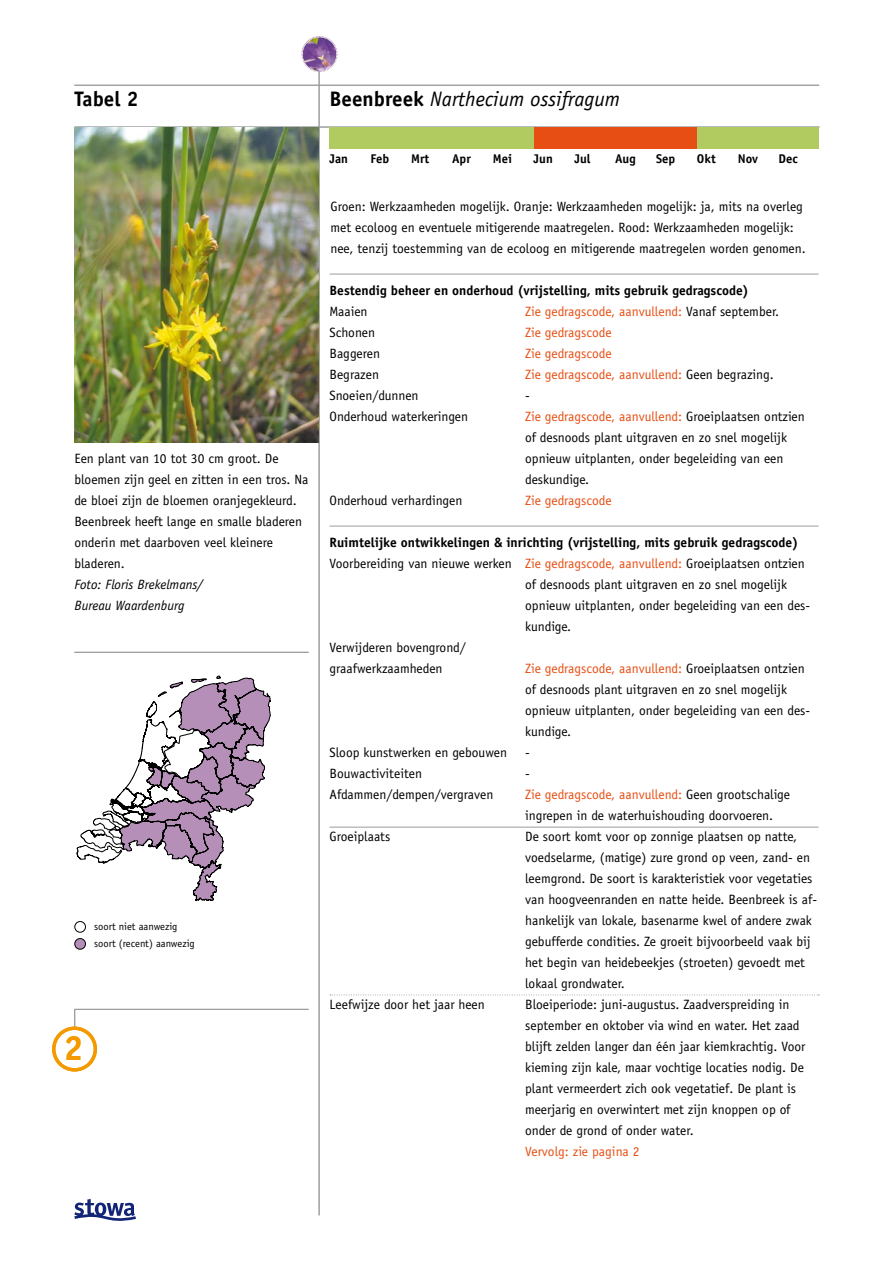
<style>
.page{position:relative;width:893px;height:1263px;background:#fff}
.page>*{position:absolute;margin:0;border:0;box-sizing:border-box;transform-origin:0 0}
.t1{font:700 34.8px "Officina Sans";color:#f49a00}
.t2{font:italic 21px "Officina Sans";color:#000}
.t3{font:700 21px "Officina Sans";color:#000}
.t4{font:13.5px/21px "Officina Sans";color:#000}
.t5{font:13.5px "Officina Sans";color:#e74e13}
.t6{font:700 13.5px "Officina Sans";color:#000}
.t7{font:italic 13.5px/21px "Officina Sans";color:#000}
.t8{font:700 12.6px "Officina Sans";color:#000}
.t9{font:10.5px/17px "Officina Sans";color:#000}
.s1{font-weight:700;font-style:normal}
.s2{color:#000}
.s3{color:#e74e13}
</style>
<div class="page">
<div style="left:301px;top:36px;width:37px;height:36px;border:2px dashed #b58fb8;border-radius:50%"></div>
<svg style="left:74px;top:1009px;width:1px;height:17px"></svg>
<hr style="left:75px;top:1009px;width:234px;height:1px;background:#9c9d9f">
<hr style="left:74px;top:85px;width:745px;height:1px;background:#9c9d9f">
<hr style="left:319px;top:70px;width:1px;height:1145px;background:#9c9d9f">
<hr style="left:74px;top:127px;width:745px;height:1px;background:#9c9d9f">
<hr style="left:74px;top:652px;width:235px;height:1px;background:#9c9d9f">
<div style="left:52px;top:1026px;width:45px;height:45px;border:3px solid #f49a00;border-radius:50%"></div>
<img style="left:303px;top:38px;width:33px;height:33px;border-radius:50%">
<div style="left:74px;top:921px;width:12px;height:11px;border:1px solid #000;border-radius:50%"></div>
<div style="left:75px;top:938px;width:10px;height:11px;background:#b58fb8;border-radius:50%"></div>
<div style="left:74px;top:938px;width:12px;height:11px;border:1px solid #000;border-radius:50%"></div>
<div style="left:330px;top:127px;width:489px;height:21px;background:#b2cb61"></div>
<hr style="left:330px;top:274px;width:489px;height:1px;background:#9c9d9f">
<hr style="left:330px;top:526px;width:489px;height:1px;background:#9c9d9f">
<hr style="left:330px;top:827px;width:489px;height:1px;background:#9c9d9f">
<svg style="left:330px;top:994px;width:489px;height:1px"></svg>
<svg style="left:77px;top:676px;width:194px;height:225px"></svg>
<div style="left:534px;top:127px;width:40px;height:21px;background:#e74e13"></div>
<div style="left:574px;top:127px;width:41px;height:21px;background:#e74e13"></div>
<div style="left:615px;top:127px;width:41px;height:21px;background:#e74e13"></div>
<div style="left:656px;top:127px;width:41px;height:21px;background:#e74e13"></div>
<svg style="left:74px;top:1199px;width:62px;height:22px"></svg>
<img style="left:74px;top:127px;width:245px;height:315px">
<h2 class="t3" style="left:74px;top:86px;width:66px">Tabel 2</h2>
<p class="t4" style="left:74px;top:448px;width:235px">Een plant van 10 tot 30 cm groot. De bloemen zijn geel en zitten in een tros. Na de bloei zijn de bloemen oranjegekleurd.<br>Beenbreek heeft lange en smalle bladeren onderin met daarboven veel kleinere bladeren.</p>
<p class="t7" style="left:74px;top:574px;width:131px">Foto: Floris Brekelmans/<br>Bureau Waardenburg</p>
<p class="t9" style="left:94px;top:918px;width:102px">soort niet aanwezig soort (recent) aanwezig</p>
<h1 class="t1" style="left:64px;top:1027px;width:21px">2</h1>
<h2 class="t2" style="left:330px;top:87px;width:292px"><span class="s1">Beenbreek</span> Narthecium ossifragum</h2>
<p class="t8" style="left:330px;top:151px;width:20px">Jan</p>
<p class="t8" style="left:370px;top:151px;width:20px">Feb</p>
<p class="t8" style="left:411px;top:151px;width:20px">Mrt</p>
<p class="t8" style="left:452px;top:151px;width:20px">Apr</p>
<p class="t8" style="left:493px;top:151px;width:21px">Mei</p>
<p class="t8" style="left:534px;top:151px;width:21px">Jun</p>
<p class="t8" style="left:574px;top:151px;width:18px">Jul</p>
<p class="t8" style="left:615px;top:151px;width:22px">Aug</p>
<p class="t8" style="left:656px;top:151px;width:21px">Sep</p>
<p class="t8" style="left:697px;top:151px;width:20px">Okt</p>
<p class="t8" style="left:738px;top:151px;width:22px">Nov</p>
<p class="t8" style="left:778px;top:151px;width:21px">Dec</p>
<p class="t4" style="left:331px;top:196px;width:477px">Groen: Werkzaamheden mogelijk. Oranje: Werkzaamheden mogelijk: ja, mits na overleg met ecoloog en eventuele mitigerende maatregelen. Rood: Werkzaamheden mogelijk: nee, tenzij toestemming van de ecoloog en mitigerende maatregelen worden genomen.</p>
<p class="t6" style="left:330px;top:282px;width:421px">Bestendig beheer en onderhoud (vrijstelling, mits gebruik gedragscode)</p>
<p class="t4" style="left:330px;top:301px;width:40px">Maaien</p>
<p class="t5" style="left:525px;top:304px;width:256px">Zie gedragscode, aanvullend: <span class="s2">Vanaf september.</span></p>
<p class="t4" style="left:330px;top:322px;width:47px">Schonen</p>
<p class="t5" style="left:525px;top:325px;width:88px">Zie gedragscode</p>
<p class="t4" style="left:330px;top:343px;width:52px">Baggeren</p>
<p class="t5" style="left:525px;top:346px;width:88px">Zie gedragscode</p>
<p class="t4" style="left:330px;top:364px;width:51px">Begrazen</p>
<p class="t5" style="left:525px;top:367px;width:250px">Zie gedragscode, aanvullend: <span class="s2">Geen begrazing.</span></p>
<p class="t4" style="left:330px;top:385px;width:91px">Snoeien/dunnen</p>
<p class="t4" style="left:525px;top:385px;width:6px">-</p>
<p class="t4" style="left:330px;top:406px;width:140px">Onderhoud waterkeringen</p>
<p class="t4" style="left:525px;top:406px;width:281px"><span class="s3">Zie gedragscode, aanvullend:</span> Groeiplaatsen ontzien of desnoods plant uitgraven en zo snel mogelijk opnieuw uitplanten, onder begeleiding van een deskundige.</p>
<p class="t4" style="left:330px;top:490px;width:134px">Onderhoud verhardingen</p>
<p class="t5" style="left:525px;top:493px;width:88px">Zie gedragscode</p>
<p class="t6" style="left:330px;top:534px;width:470px">Ruimtelijke ontwikkelingen &amp; inrichting (vrijstelling, mits gebruik gedragscode)</p>
<p class="t4" style="left:330px;top:553px;width:477px">Voorbereiding van nieuwe werken <span class="s3">Zie gedragscode, aanvullend:</span> Groeiplaatsen ontzien</p>
<p class="t4" style="left:525px;top:574px;width:263px">of desnoods plant uitgraven en zo snel mogelijk</p>
<p class="t4" style="left:525px;top:595px;width:287px">opnieuw uitplanten, onder begeleiding van een des-</p>
<p class="t4" style="left:525px;top:616px;width:48px">kundige.</p>
<p class="t4" style="left:330px;top:637px;width:138px">Verwijderen bovengrond/</p>
<p class="t4" style="left:330px;top:658px;width:115px">graafwerkzaamheden</p>
<p class="t4" style="left:525px;top:658px;width:287px"><span class="s3">Zie gedragscode, aanvullend:</span> Groeiplaatsen ontzien of desnoods plant uitgraven en zo snel mogelijk opnieuw uitplanten, onder begeleiding van een des&shy;kundige.</p>
<p class="t4" style="left:330px;top:742px;width:179px">Sloop kunstwerken en gebouwen</p>
<p class="t4" style="left:525px;top:742px;width:6px">-</p>
<p class="t4" style="left:330px;top:763px;width:94px">Bouwactiviteiten</p>
<p class="t4" style="left:525px;top:763px;width:6px">-</p>
<p class="t4" style="left:330px;top:784px;width:165px">Afdammen/dempen/vergraven</p>
<p class="t4" style="left:525px;top:784px;width:266px"><span class="s3">Zie gedragscode, aanvullend:</span> Geen grootschalige ingrepen in de waterhuishouding doorvoeren.</p>
<p class="t4" style="left:330px;top:826px;width:62px">Groeiplaats</p>
<p class="t4" style="left:525px;top:826px;width:293px">De soort komt voor op zonnige plaatsen op natte, voedselarme, (matige) zure grond op veen, zand- en leemgrond. De soort is karakteristiek voor vegetaties van hoogveenranden en natte heide. Beenbreek is af&shy;hankelijk van lokale, basenarme kwel of andere zwak gebufferde condities. Ze groeit bijvoorbeeld vaak bij het begin van heidebeekjes (stroeten) gevoedt met lokaal grondwater.</p>
<p class="t4" style="left:330px;top:994px;width:157px">Leefwijze door het jaar heen</p>
<p class="t4" style="left:525px;top:994px;width:282px">Bloeiperiode: juni-augustus. Zaadverspreiding in september en oktober via wind en water. Het zaad blijft zelden langer dan één jaar kiemkrachtig. Voor kieming zijn kale, maar vochtige locaties nodig. De plant vermeerdert zich ook vegetatief. De plant is meerjarig en overwintert met zijn knoppen op of onder de grond of onder water.</p>
<p class="t5" style="left:525px;top:1144px;width:116px">Vervolg: zie pagina 2</p>
</div>
